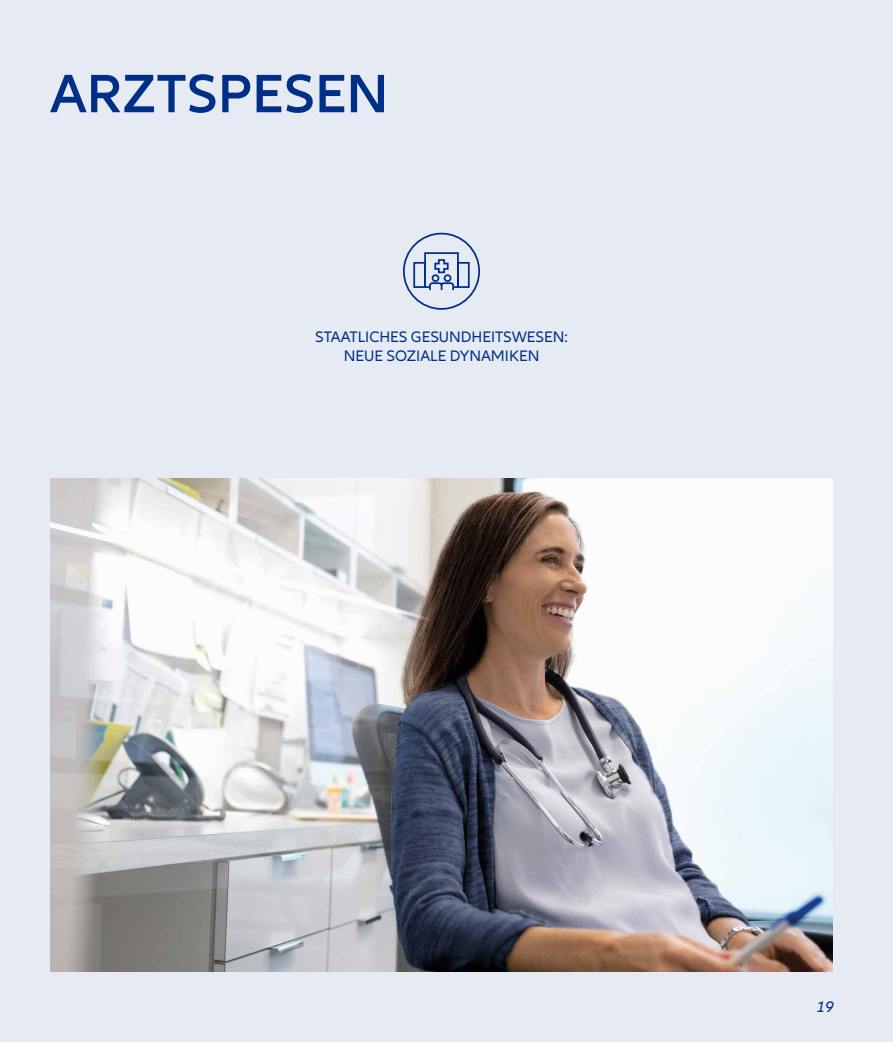
<style>
.page{position:relative;width:893px;height:1042px;background:#e6eaf3}
.page>*{position:absolute;margin:0;border:0;box-sizing:border-box;transform-origin:0 0}
.t1{font:600 56px "Allianz Neo";color:#002f87}
.t2{font:15.75px/18.9px "Allianz Neo";color:#002f87;text-align:center}
.t3{font:italic 15.75px "Allianz Neo";color:#002f87}
</style>
<div class="page">
<div style="left:403px;top:233px;width:77px;height:77px;border:2px solid #002f87;border-radius:50%"></div>
<svg style="left:413px;top:252px;width:57px;height:39px"></svg>
<img style="left:50px;top:479px;width:782px;height:493px">
<h1 class="t1" style="left:50px;top:61px;width:340px">ARZTSPESEN</h1>
<p class="t2" style="left:315px;top:328px;width:254px">STAATLICHES GESUNDHEITSWESEN:<br>NEUE SOZIALE DYNAMIKEN</p>
<p class="t3" style="left:817px;top:998px;width:18px">19</p>
</div>
